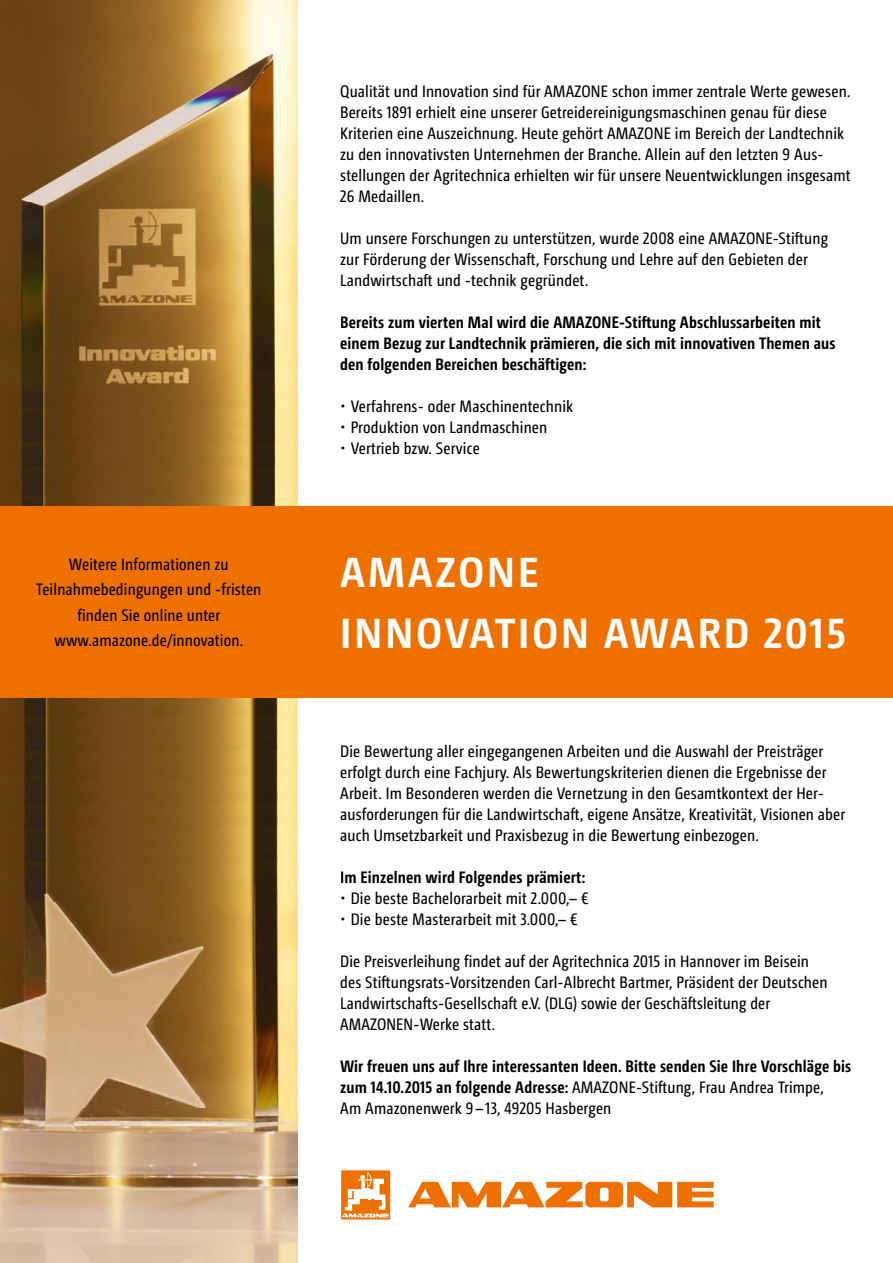
<style>
.page{position:relative;width:893px;height:1263px;background:#fff}
.page>*{position:absolute;margin:0;border:0;box-sizing:border-box;transform-origin:0 0}
.t1{font:700 42px/60px "Camingo Dos Pro S Cd";letter-spacing:.065em;color:#fff}
.t2{font:16.5px/21px "Camingo Dos Pro Cd";letter-spacing:.01em;color:#000}
.t3{font:700 16.5px/21px "Camingo Dos Pro Cd";letter-spacing:.01em;color:#000}
.s1{font-weight:400}
</style>
<div class="page">
<img style="left:0;top:0;width:298px;height:506px">
<img style="left:0;top:697px;width:298px;height:566px">
<div style="left:0;top:506px;width:893px;height:191px;background:#ee7100"></div>
<svg style="left:408px;top:1182px;width:306px;height:25px"></svg>
<svg style="left:341px;top:1170px;width:50px;height:50px"></svg>
<div style="left:340px;top:1169px;width:51px;height:51px;border:1px solid #fff"></div>
<svg style="left:342px;top:1172px;width:47px;height:45px"></svg>
<p class="t2" style="left:36px;top:551px;width:227px;line-height:25.3px;text-align:center">Weitere Informationen zu<br>Teilnahmebedingungen und -fristen finden Sie online unter www.amazone.de/innovation.</p>
<p class="t2" style="left:340px;top:81px;width:512px">Qualität und Innovation sind für AMAZONE schon immer zentrale Werte gewesen.<br>Bereits 1891 erhielt eine unserer Getreidereinigungsmaschinen genau für diese Kriterien eine Auszeichnung. Heute gehört AMAZONE im Bereich der Landtechnik zu den innovativsten Unternehmen der Branche. Allein auf den letzten 9 Aus&shy;stellungen der Agritechnica erhielten wir für unsere Neuentwicklungen insgesamt 26 Medaillen.</p>
<p class="t2" style="left:340px;top:228px;width:489px">Um unsere Forschungen zu unterstützen, wurde 2008 eine AMAZONE-Stiftung zur Förderung der Wissenschaft, Forschung und Lehre auf den Gebieten der<br>Landwirtschaft und -technik gegründet.</p>
<p class="t3" style="left:340px;top:312px;width:497px">Bereits zum vierten Mal wird die AMAZONE-Stiftung Abschlussarbeiten mit einem Bezug zur Landtechnik prämieren, die sich mit innovativen Themen aus den folgenden Bereichen beschäftigen:</p>
<p class="t2" style="left:340px;top:396px;width:234px">• Verfahrens- oder Maschinentechnik</p>
<p class="t2" style="left:340px;top:417px;width:209px">• Produktion von Landmaschinen</p>
<p class="t2" style="left:340px;top:438px;width:141px">• Vertrieb bzw. Service</p>
<h1 class="t1" style="left:340px;top:542px;width:507px">AMAZONE<br>INNOVATION AWARD 2015</h1>
<p class="t2" style="left:340px;top:740px;width:506px">Die Bewertung aller eingegangenen Arbeiten und die Auswahl der Preisträger erfolgt durch eine Fachjury. Als Bewertungskriterien dienen die Ergebnisse der Arbeit. Im Besonderen werden die Vernetzung in den Gesamtkontext der Her&shy;ausforderungen für die Landwirtschaft, eigene Ansätze, Kreativität, Visionen aber auch Umsetzbarkeit und Praxisbezug in die Bewertung einbezogen.</p>
<p class="t3" style="left:340px;top:866px;width:246px">Im Einzelnen wird Folgendes prämiert:</p>
<p class="t2" style="left:340px;top:887px;width:250px">• Die beste Bachelorarbeit mit 2.000,– €</p>
<p class="t2" style="left:340px;top:908px;width:239px">• Die beste Masterarbeit mit 3.000,– €</p>
<p class="t2" style="left:340px;top:950px;width:489px">Die Preisverleihung findet auf der Agritechnica 2015 in Hannover im Beisein des Stiftungsrats-Vorsitzenden Carl-Albrecht Bartmer, Präsident der Deutschen Landwirtschafts-Gesellschaft e.V. (DLG) sowie der Geschäftsleitung der AMAZONEN-Werke statt.</p>
<p class="t3" style="left:340px;top:1055px;width:513px">Wir freuen uns auf Ihre interessanten Ideen. Bitte senden Sie Ihre Vorschläge bis zum 14.10.2015 an folgende Adresse: <span class="s1">AMAZONE-Stiftung, Frau Andrea Trimpe,<br>Am Amazonenwerk 9 – 13, 49205 Hasbergen</span></p>
</div>
